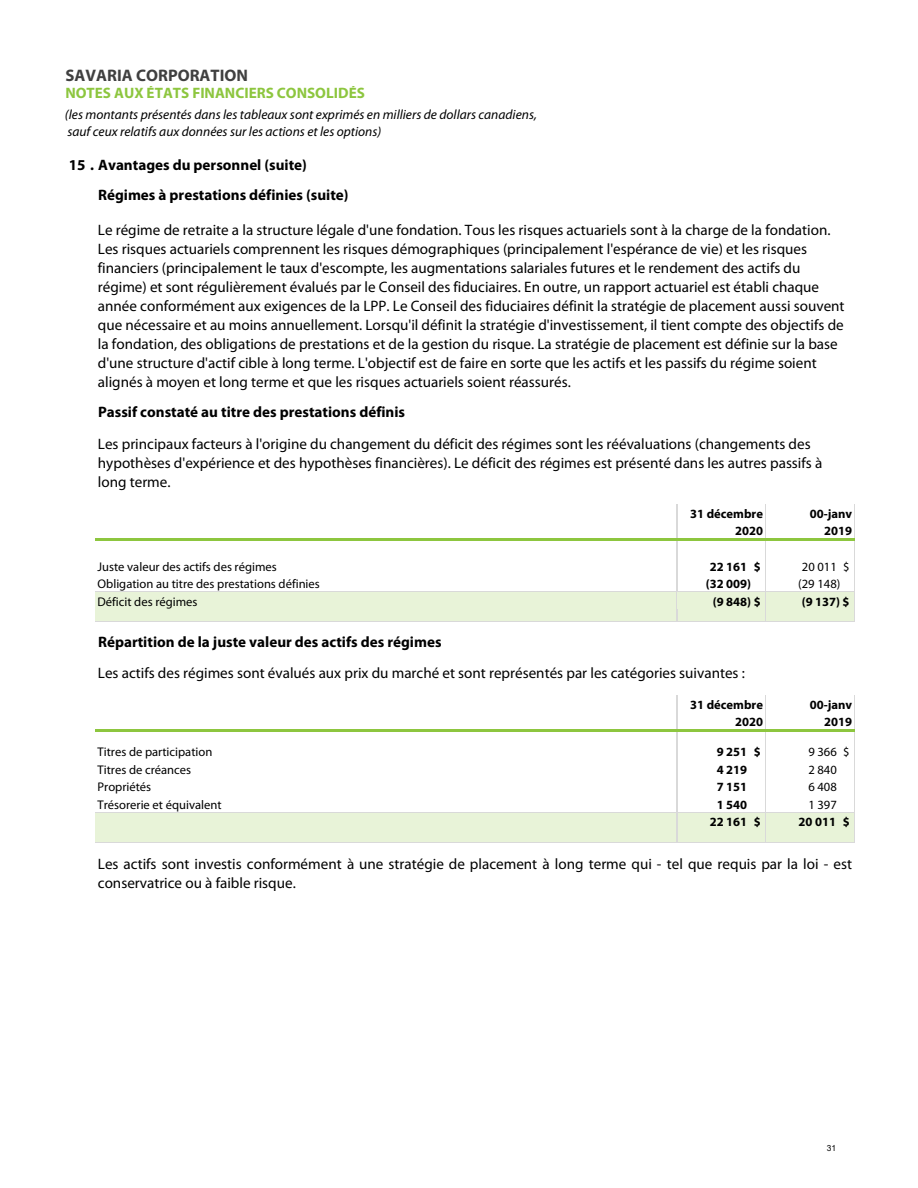
<style>
.page{position:relative;width:918px;height:1188px;background:#fff}
.page>*{position:absolute;margin:0;border:0;box-sizing:border-box;transform-origin:0 0}
.t1{font:700 16.8px "Myriad Pro";color:#404040}
.t2{font:15.15px/18.9px "Myriad Pro";color:#000}
.t3{font:700 15.15px "Myriad Pro";color:#000}
.t4{font:700 15.15px "Myriad Pro";color:#8dc63f}
.t5{font:italic 13.5px/17px "Myriad Pro";color:#000}
.t6{font:12.6px "Myriad Pro";color:#000}
.t7{font:700 12.6px "Myriad Pro";color:#000}
.t8{font:8.4px "Arial";color:#000}
</style>
<div class="page">
<div style="left:96px;top:592px;width:759px;height:30px;background:#e8f3d8"></div>
<div style="left:96px;top:812px;width:759px;height:30px;background:#e8f3d8"></div>
<hr style="left:676px;top:504px;width:1px;height:34px;background:#d9d9d9">
<hr style="left:765px;top:504px;width:1px;height:34px;background:#d9d9d9">
<hr style="left:854px;top:504px;width:1px;height:34px;background:#d9d9d9">
<hr style="left:96px;top:591px;width:580px;height:1px;background:#d9d9d9">
<hr style="left:676px;top:540px;width:1px;height:52px;background:#d9d9d9">
<hr style="left:765px;top:540px;width:1px;height:51px;background:#d9d9d9">
<hr style="left:96px;top:621px;width:580px;height:1px;background:#d9d9d9">
<svg style="left:676px;top:592px;width:1px;height:30px"></svg>
<hr style="left:765px;top:592px;width:1px;height:30px;background:#d9d9d9">
<hr style="left:854px;top:540px;width:1px;height:82px;background:#d9d9d9">
<hr style="left:676px;top:695px;width:1px;height:34px;background:#d9d9d9">
<hr style="left:765px;top:695px;width:1px;height:34px;background:#d9d9d9">
<hr style="left:854px;top:695px;width:1px;height:34px;background:#d9d9d9">
<hr style="left:96px;top:812px;width:580px;height:1px;background:#d9d9d9">
<hr style="left:765px;top:731px;width:1px;height:81px;background:#d9d9d9">
<hr style="left:96px;top:842px;width:580px;height:1px;background:#d9d9d9">
<hr style="left:676px;top:731px;width:1px;height:112px;background:#d9d9d9">
<hr style="left:765px;top:813px;width:1px;height:30px;background:#d9d9d9">
<hr style="left:854px;top:731px;width:1px;height:112px;background:#d9d9d9">
<hr style="left:96px;top:538px;width:759px;height:2px;background:#8dc63f">
<hr style="left:677px;top:591px;width:177px;height:1px;background:#d9d9d9">
<hr style="left:677px;top:621px;width:178px;height:1px;background:#d9d9d9">
<hr style="left:96px;top:729px;width:759px;height:2px;background:#8dc63f">
<hr style="left:677px;top:812px;width:177px;height:1px;background:#d9d9d9">
<hr style="left:677px;top:842px;width:178px;height:1px;background:#d9d9d9">
<p class="t1" style="left:66px;top:67px;width:184px">SAVARIA CORPORATION</p>
<p class="t4" style="left:65px;top:86px;width:301px">NOTES AUX ÉTATS FINANCIERS CONSOLIDÉS</p>
<p class="t5" style="left:65px;top:106px;width:473px">(les montants présentés dans les tableaux sont exprimés en milliers de dollars canadiens, sauf ceux relatifs aux données sur les actions et les options)</p>
<p class="t3" style="left:69px;top:158px;width:240px">15 . Avantages du personnel (suite)</p>
<p class="t3" style="left:98px;top:188px;width:252px">Régimes à prestations définies (suite)</p>
<p class="t2" style="left:98px;top:221px;width:748px">Le régime de retraite a la structure légale d'une fondation. Tous les risques actuariels sont à la charge de la fondation.<br>Les risques actuariels comprennent les risques démographiques (principalement l'espérance de vie) et les risques financiers (principalement le taux d'escompte, les augmentations salariales futures et le rendement des actifs du régime) et sont régulièrement évalués par le Conseil des fiduciaires. En outre, un rapport actuariel est établi chaque année conformément aux exigences de la LPP. Le Conseil des fiduciaires définit la stratégie de placement aussi souvent que nécessaire et au moins annuellement. Lorsqu'il définit la stratégie d'investissement, il tient compte des objectifs de la fondation, des obligations de prestations et de la gestion du risque. La stratégie de placement est définie sur la base d'une structure d'actif cible à long terme. L'objectif est de faire en sorte que les actifs et les passifs du régime soient alignés à moyen et long terme et que les risques actuariels soient réassurés.</p>
<p class="t3" style="left:98px;top:405px;width:309px">Passif constaté au titre des prestations définis</p>
<p class="t2" style="left:98px;top:435px;width:726px">Les principaux facteurs à l'origine du changement du déficit des régimes sont les réévaluations (changements des hypothèses d'expérience et des hypothèses financières). Le déficit des régimes est présenté dans les autres passifs à long terme.</p>
<p class="t7" style="left:690px;top:508px;width:74px">31 décembre</p>
<p class="t7" style="left:810px;top:508px;width:44px">00-janv</p>
<p class="t7" style="left:735px;top:524px;width:29px">2020</p>
<p class="t7" style="left:824px;top:524px;width:29px">2019</p>
<p class="t6" style="left:98px;top:560px;width:181px">Juste valeur des actifs des régimes</p>
<p class="t7" style="left:710px;top:560px;width:53px">22 161 $</p>
<p class="t6" style="left:802px;top:560px;width:49px">20 011 $</p>
<p class="t6" style="left:98px;top:578px;width:224px">Obligation au titre des prestations définies</p>
<p class="t7" style="left:706px;top:578px;width:47px">(32 009)</p>
<p class="t6" style="left:798px;top:578px;width:44px">(29 148)</p>
<p class="t6" style="left:98px;top:595px;width:101px">Déficit des régimes</p>
<p class="t7" style="left:802px;top:595px;width:49px">(9 137) $</p>
<p class="t7" style="left:713px;top:595px;width:49px">(9 848) $</p>
<p class="t3" style="left:98px;top:635px;width:345px">Répartition de la juste valeur des actifs des régimes</p>
<p class="t2" style="left:98px;top:664px;width:649px">Les actifs des régimes sont évalués aux prix du marché et sont représentés par les catégories suivantes :</p>
<p class="t7" style="left:690px;top:699px;width:74px">31 décembre</p>
<p class="t7" style="left:810px;top:699px;width:44px">00-janv</p>
<p class="t7" style="left:735px;top:715px;width:29px">2020</p>
<p class="t7" style="left:824px;top:715px;width:29px">2019</p>
<p class="t6" style="left:98px;top:746px;width:116px">Titres de participation</p>
<p class="t7" style="left:717px;top:746px;width:46px">9 251 $</p>
<p class="t6" style="left:808px;top:746px;width:43px">9 366 $</p>
<p class="t6" style="left:98px;top:763px;width:95px">Titres de créances</p>
<p class="t7" style="left:717px;top:763px;width:32px">4 219</p>
<p class="t6" style="left:808px;top:763px;width:30px">2 840</p>
<p class="t6" style="left:98px;top:781px;width:55px">Propriétés</p>
<p class="t7" style="left:717px;top:781px;width:32px">7 151</p>
<p class="t6" style="left:808px;top:781px;width:30px">6 408</p>
<p class="t6" style="left:98px;top:798px;width:125px">Trésorerie et équivalent</p>
<p class="t7" style="left:717px;top:798px;width:32px">1 540</p>
<p class="t6" style="left:808px;top:798px;width:30px">1 397</p>
<p class="t7" style="left:799px;top:816px;width:53px">20 011 $</p>
<p class="t7" style="left:710px;top:816px;width:53px">22 161 $</p>
<p class="t2" style="left:98px;top:855px;width:756px">Les actifs sont investis conformément à une stratégie de placement à long terme qui - tel que requis par la loi - est conservatrice ou à faible risque.</p>
<p class="t8" style="left:827px;top:1143px;width:11px">31</p>
</div>
